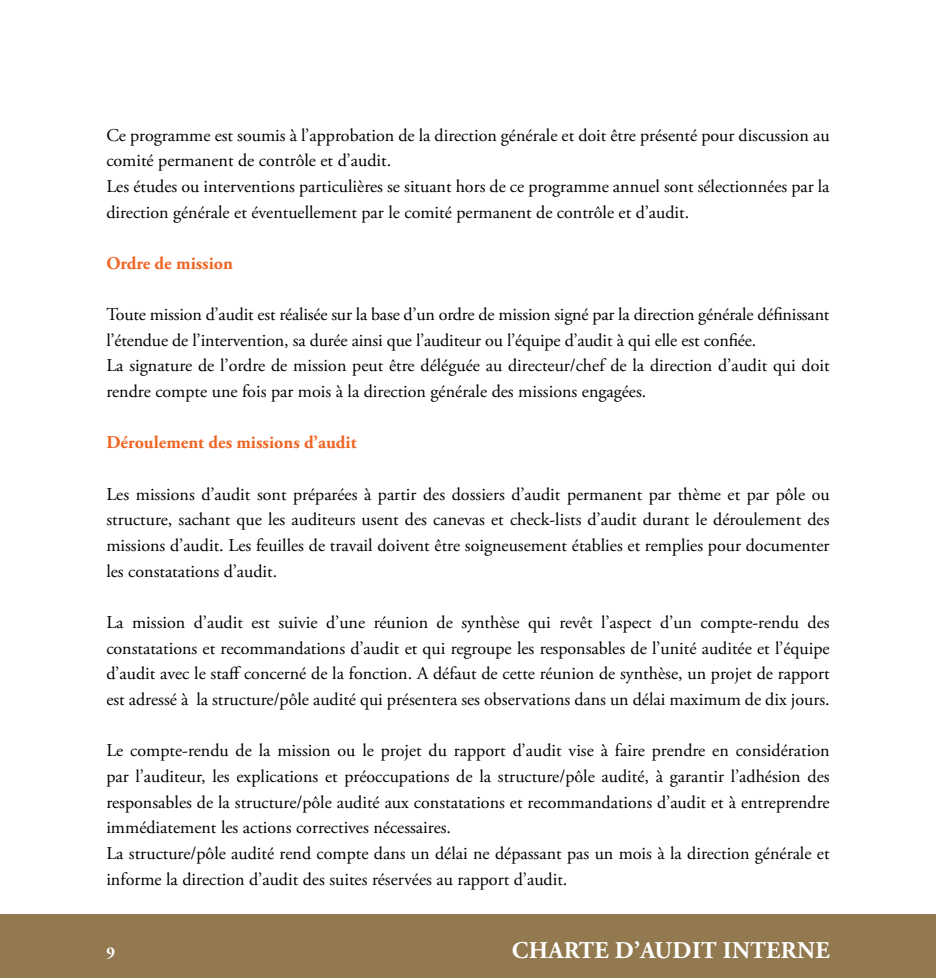
<style>
.page{position:relative;width:936px;height:978px;background:#fff}
.page>*{position:absolute;margin:0;border:0;box-sizing:border-box;transform-origin:0 0}
.t1{font:700 24px "Adobe Garamond Pro";letter-spacing:.015em;color:#fff}
.t2{font:18px/25.7px "Adobe Garamond Pro";color:#000}
.t3{font:700 18px "Adobe Garamond Pro";color:#ef6523}
.t4{font:700 16.5px "Adobe Garamond Pro";color:#fff}
</style>
<div class="page">
<div style="left:0;top:914px;width:935px;height:64px;background:#92794f"></div>
<p class="t2" style="left:106px;top:123px;width:724px">Ce programme est soumis à l’approbation de la direction générale et doit être présenté pour discussion au comité permanent de contrôle et d’audit.<br>Les études ou interventions particulières se situant hors de ce programme annuel sont sélectionnées par la direction générale et éventuellement par le comité permanent de contrôle et d’audit.</p>
<p class="t3" style="left:106px;top:253px;width:128px">Ordre de mission</p>
<p class="t2" style="left:106px;top:302px;width:724px">Toute mission d’audit est réalisée sur la base d’un ordre de mission signé par la direction générale définissant l’étendue de l’intervention, sa durée ainsi que l’auditeur ou l’équipe d’audit à qui elle est confiée.<br>La signature de l’ordre de mission peut être déléguée au directeur/chef de la direction d’audit qui doit rendre compte une fois par mois à la direction générale des missions engagées.</p>
<p class="t3" style="left:106px;top:432px;width:252px">Déroulement des missions d’audit</p>
<p class="t2" style="left:106px;top:482px;width:724px;text-align:justify">Les missions d’audit sont préparées à partir des dossiers d’audit permanent par thème et par pôle ou structure, sachant que les auditeurs usent des canevas et check-lists d’audit durant le déroulement des missions d’audit. Les feuilles de travail doivent être soigneusement établies et remplies pour documenter les constatations d’audit.</p>
<p class="t2" style="left:106px;top:610px;width:724px;text-align:justify">La mission d’audit est suivie d’une réunion de synthèse qui revêt l’aspect d’un compte-rendu des constatations et recommandations d’audit et qui regroupe les responsables de l’unité auditée et l’équipe d’audit avec le staff concerné de la fonction. A défaut de cette réunion de synthèse, un projet de rapport est adressé à la structure/pôle audité qui présentera ses observations dans un délai maximum de dix jours.</p>
<p class="t2" style="left:106px;top:738px;width:724px">Le compte-rendu de la mission ou le projet du rapport d’audit vise à faire prendre en considération par l’auditeur, les explications et préoccupations de la structure/pôle audité, à garantir l’adhésion des responsables de la structure/pôle audité aux constatations et recommandations d’audit et à entreprendre immédiatement les actions correctives nécessaires.<br>La structure/pôle audité rend compte dans un délai ne dépassant pas un mois à la direction générale et informe la direction d’audit des suites réservées au rapport d’audit.</p>
<p class="t4" style="left:106px;top:943px;width:10px">9</p>
<h1 class="t1" style="left:512px;top:937px;width:256px">Charte d’AudiT INTER</h1>
<h1 class="t1" style="left:797px;top:937px;width:34px">NE</h1>
</div>
